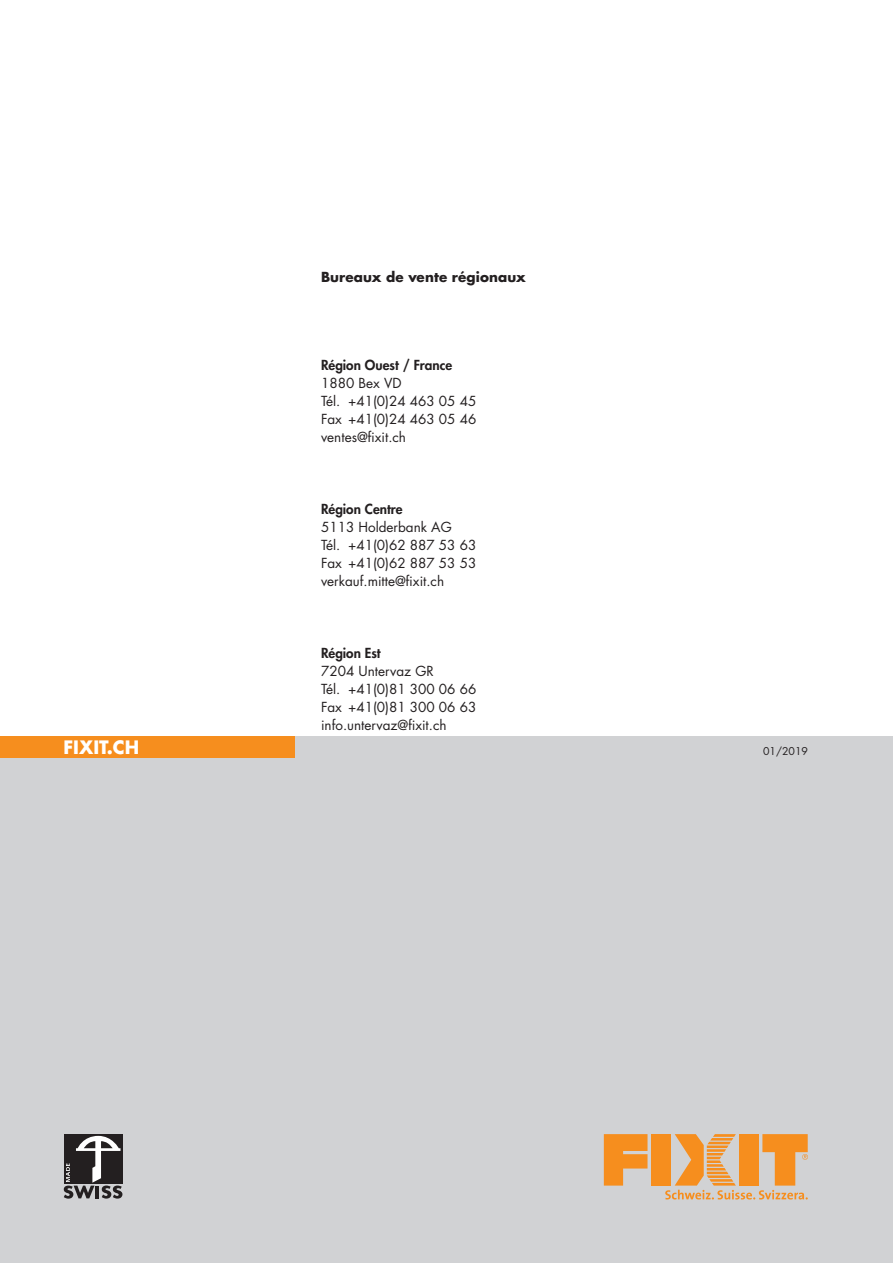
<style>
.page{position:relative;width:893px;height:1263px;background:#fff}
.page>*{position:absolute;margin:0;border:0;box-sizing:border-box;transform-origin:0 0}
.t1{font:700 18px "Futura Std";color:#fff}
.t2{font:13.5px/18px "Futura Std";color:#231f20}
.t3{font:800 13.5px "Futura Std";color:#231f20}
.t4{font:700 13.5px "Futura Std";letter-spacing:.005em;color:#231f20}
.t5{font:10.5px "Futura Std";color:#231f20}
</style>
<div class="page">
<div style="left:0;top:737px;width:893px;height:526px;background:#d1d2d4"></div>
<div style="left:0;top:737px;width:295px;height:21px;background:#f68e1e"></div>
<svg style="left:604px;top:1134px;width:43px;height:51px"></svg>
<div style="left:651px;top:1134px;width:20px;height:51px;background:#f68e1e"></div>
<svg style="left:665px;top:1134px;width:143px;height:65px"></svg>
<div style="left:64px;top:1134px;width:59px;height:50px;background:#231f20"></div>
<svg style="left:64px;top:1136px;width:58px;height:62px"></svg>
<h1 class="t1" style="left:64px;top:736px;width:77px">FIXIT.CH</h1>
<p class="t4" style="left:321px;top:268px;width:206px">Bureaux de vente régionaux</p>
<p class="t3" style="left:321px;top:356px;width:133px">Région Ouest / France</p>
<p class="t2" style="left:321px;top:374px;width:157px">1880 Bex VD<br>Tél. +41(0)24 463 05 45<br>Fax +41(0)24 463 05 46 ventes@fixit.ch</p>
<p class="t3" style="left:321px;top:500px;width:83px">Région Centre</p>
<p class="t2" style="left:321px;top:518px;width:157px">5113 Holderbank AG<br>Tél. +41(0)62 887 53 63<br>Fax +41(0)62 887 53 53 verkauf.mitte@fixit.ch</p>
<p class="t3" style="left:321px;top:644px;width:61px">Région Est</p>
<p class="t2" style="left:321px;top:662px;width:157px">7204 Untervaz GR<br>Tél. +41(0)81 300 06 66<br>Fax +41(0)81 300 06 63 info.untervaz@fixit.ch</p>
<p class="t5" style="left:763px;top:744px;width:46px">01/2019</p>
</div>
